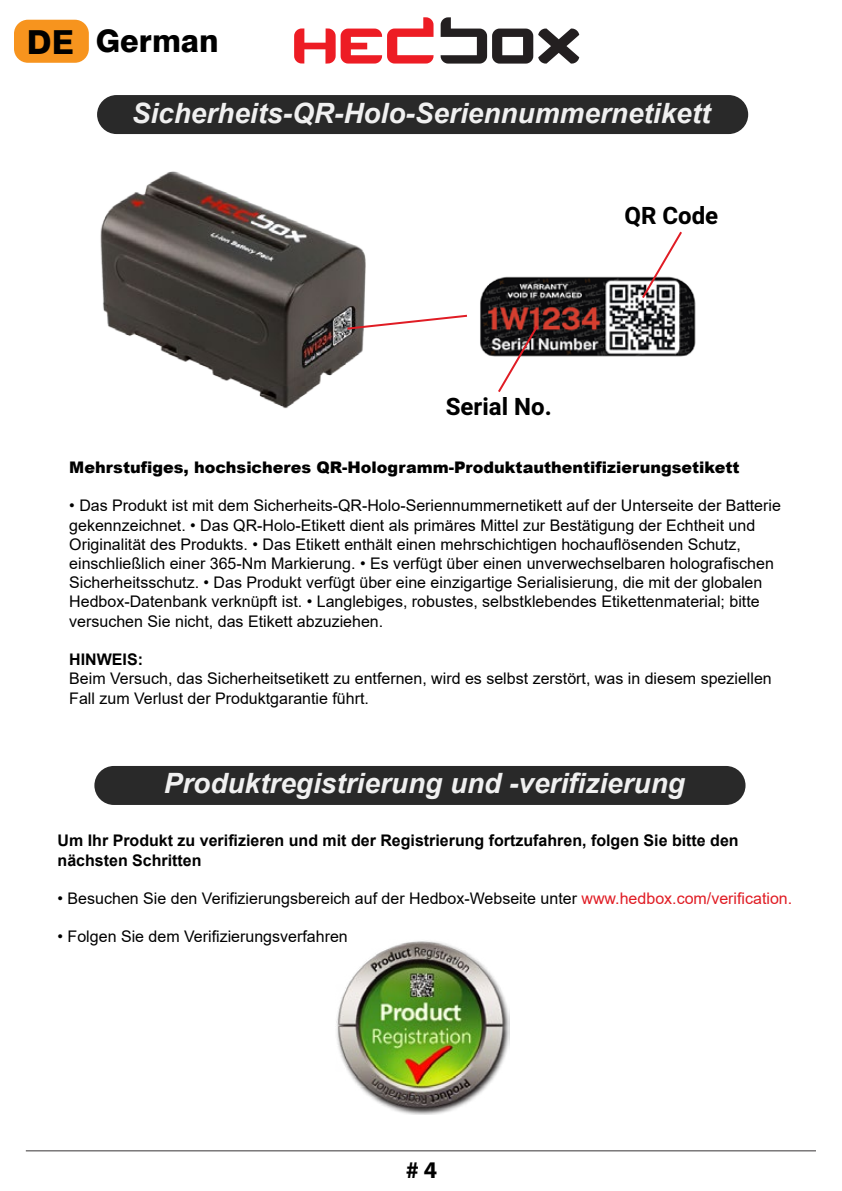
<style>
.page{position:relative;width:842px;height:1191px;background:#fff}
.page>*{position:absolute;margin:0;border:0;box-sizing:border-box;transform-origin:0 0}
.t1{font:800 31.2px "Swiss 721 BT";color:#000}
.t2{font:italic 700 28px "Arial";color:#f0f0f0}
.t3{font:700 24px "Heebo";color:#000}
.t4{font:700 24px "Myriad Pro";color:#000}
.t5{font:16px/19.2px "Arial";color:#000}
.t6{font:700 16px/19.2px "Arial";color:#000}
.t7{font:900 16px "Arial";color:#000}
.s1{font-size:33.2px}
.s2{color:#e01c24}
</style>
<div class="page">
<hr style="left:26px;top:1150px;width:790px;height:1px;background:#373435">
<svg style="left:294px;top:17px;width:139px;height:47px"></svg>
<svg style="left:441px;top:17px;width:138px;height:47px"></svg>
<img style="left:480px;top:276px;width:216px;height:81px">
<svg style="left:640px;top:231px;width:44px;height:69px"></svg>
<svg style="left:496px;top:323px;width:44px;height:69px"></svg>
<div style="left:97px;top:95px;width:651px;height:39px;background:#292929;border-radius:19px"></div>
<div style="left:94px;top:766px;width:651px;height:39px;background:#292929;border-radius:19px"></div>
<img style="left:336px;top:941px;width:174px;height:173px">
<img style="left:97px;top:103px;width:289px;height:306px">
<svg style="left:345px;top:313px;width:122px;height:18px"></svg>
<div style="left:14px;top:20px;width:75px;height:43px;background:#f7941e;border-radius:14px"></div>
<h1 class="t1" style="left:27px;top:22px;width:193px"><span class="s1">DE</span> German</h1>
<h2 class="t2" style="left:132px;top:94px;width:580px">Sicherheits-QR-Holo-Seriennummernetikett</h2>
<h3 class="t3" style="left:446px;top:390px;width:107px">Serial No.</h3>
<h3 class="t3" style="left:624px;top:199px;width:95px">QR Code</h3>
<p class="t7" style="left:69px;top:456px;width:672px">Mehrstufiges, hochsicheres QR-Hologramm-Produktauthentifizierungsetikett</p>
<p class="t5" style="left:69px;top:496px;width:713px">• Das Produkt ist mit dem Sicherheits-QR-Holo-Seriennummernetikett auf der Unterseite der Batterie gekennzeichnet. • Das QR-Holo-Etikett dient als primäres Mittel zur Bestätigung der Echtheit und Originalität des Produkts. • Das Etikett enthält einen mehrschichtigen hochauflösenden Schutz, einschließlich einer 365-Nm Markierung. • Es verfügt über einen unverwechselbaren holografischen Sicherheitsschutz. • Das Produkt verfügt über eine einzigartige Serialisierung, die mit der globalen Hedbox-Datenbank verknüpft ist. • Langlebiges, robustes, selbstklebendes Etikettenmaterial; bitte versuchen Sie nicht, das Etikett abzuziehen.</p>
<p class="t6" style="left:69px;top:650px;width:75px">HINWEIS:</p>
<p class="t5" style="left:69px;top:669px;width:704px">Beim Versuch, das Sicherheitsetikett zu entfernen, wird es selbst zerstört, was in diesem speziellen<br>Fall zum Verlust der Produktgarantie führt.</p>
<h2 class="t2" style="left:164px;top:764px;width:523px">Produktregistrierung und -verifizierung</h2>
<p class="t6" style="left:58px;top:831px;width:683px">Um Ihr Produkt zu verifizieren und mit der Registrierung fortzufahren, folgen Sie bitte den nächsten Schritten</p>
<p class="t5" style="left:58px;top:888px;width:736px">• Besuchen Sie den Verifizierungsbereich auf der Hedbox-Webseite unter <span class="s2">www.hedbox.com/verification.</span></p>
<p class="t5" style="left:58px;top:927px;width:292px">• Folgen Sie dem Verifizierungsverfahren</p>
<h3 class="t4" style="left:406px;top:1154px;width:33px"># 4</h3>
</div>
